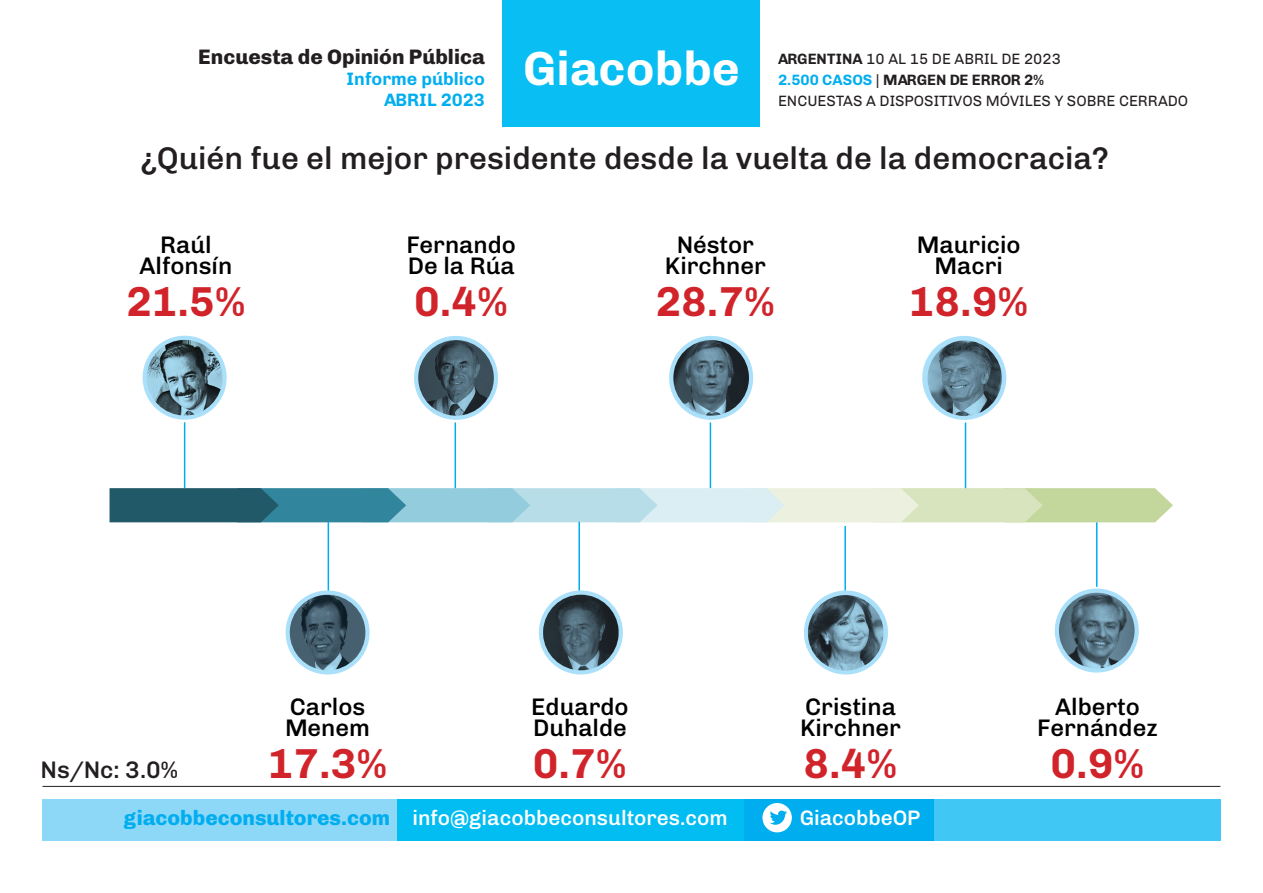
<style>
.page{position:relative;width:1263px;height:893px;background:#fff}
.page>*{position:absolute;margin:0;border:0;box-sizing:border-box;transform-origin:0 0}
.t1{font:700 48px "Chivo";color:#fff}
.t2{font:700 42px "Chivo";color:#d1232a}
.t3{font:500 31.5px "Chivo";color:#231f20}
.t4{font:500 24px/21px "Chivo";color:#000001;text-align:center}
.t5{font:500 24px "Chivo";color:#231f20}
.t6{font:500 21px "Chivo";color:#fff}
.t7{font:800 21px "Chivo";color:#231f20}
.t8{font:700 18px/21px "Chivo";color:#00aeef;text-align:right}
.t9{font:15px/21px "Chivo";color:#231f20}
.s1{font-weight:700}
.s2{font-weight:700;color:#00aeef}
.s3{font-weight:800;color:#00aeef}
</style>
<div class="page">
<div style="left:43px;top:799px;width:1177px;height:42px;background:#00aeef"></div>
<div style="left:43px;top:799px;width:358px;height:42px;background:#8dd7f7"></div>
<div style="left:934px;top:799px;width:286px;height:42px;background:#40c7f4"></div>
<div style="left:398px;top:799px;width:346px;height:42px;background:#01bdf2"></div>
<div style="left:762px;top:803px;width:30px;height:29px;background:#fff;border-radius:50%"></div>
<svg style="left:770px;top:811px;width:17px;height:14px"></svg>
<div style="left:503px;top:0;width:257px;height:127px;background:#09bef2"></div>
<hr style="left:43px;top:786px;width:1177px;height:1px;background:#231f20">
<svg style="left:143px;top:336px;width:84px;height:84px"></svg>
<img style="left:147px;top:340px;width:75px;height:75px;border-radius:38px">
<div style="left:539px;top:590px;width:84px;height:84px;background:#aae0f9;border-radius:50%"></div>
<img style="left:543px;top:595px;width:76px;height:75px;border-radius:37px">
<div style="left:414px;top:336px;width:84px;height:84px;background:#aae0f9;border-radius:50%"></div>
<img style="left:418px;top:340px;width:76px;height:76px;border-radius:38px">
<svg style="left:286px;top:590px;width:84px;height:84px"></svg>
<img style="left:290px;top:595px;width:75px;height:75px;border-radius:38px">
<div style="left:922px;top:336px;width:84px;height:84px;background:#aae0f9;border-radius:50%"></div>
<img style="left:927px;top:340px;width:75px;height:76px">
<svg style="left:1055px;top:589px;width:84px;height:84px"></svg>
<img style="left:1059px;top:593px;width:75px;height:75px;border-radius:38px">
<div style="left:669px;top:336px;width:84px;height:84px;background:#aae0f9;border-radius:50%"></div>
<img style="left:673px;top:340px;width:76px;height:76px;border-radius:38px">
<div style="left:804px;top:590px;width:84px;height:84px;background:#aae0f9;border-radius:50%"></div>
<img style="left:808px;top:595px;width:75px;height:76px;border-radius:38px">
<svg style="left:110px;top:488px;width:1063px;height:34px"></svg>
<hr style="left:184px;top:422px;width:1px;height:66px;background:#00aeef">
<hr style="left:328px;top:522px;width:1px;height:68px;background:#00aeef">
<hr style="left:454px;top:422px;width:2px;height:66px;background:#00aeef">
<hr style="left:1096px;top:522px;width:1px;height:65px;background:#00aeef">
<hr style="left:965px;top:422px;width:1px;height:66px;background:#00aeef">
<hr style="left:844px;top:526px;width:2px;height:64px;background:#00aeef">
<hr style="left:710px;top:422px;width:1px;height:66px;background:#00aeef">
<hr style="left:578px;top:522px;width:2px;height:68px;background:#00aeef">
<p class="t7" style="left:198px;top:40px;width:288px">Encuesta de Opinión Pública</p>
<p class="t8" style="left:346px;top:67px;width:140px">Informe público<br>ABRIL 2023</p>
<h1 class="t1" style="left:523px;top:31px;width:218px">Giacobbe</h1>
<p class="t9" style="left:778px;top:47px;width:412px"><span class="s1">ARGENTINA</span> 10 AL 15 DE ABRIL DE 2023<br><span class="s2">2.500 CASOS</span> | <span class="s1">MARGEN DE ERROR 2%<br></span>ENCUESTAS A DISPOSITIVOS MÓVILES Y SOBRE CERRADO</p>
<p class="t3" style="left:140px;top:134px;width:970px">¿Quién fue el mejor presidente desde la vuelta de la democracia?</p>
<p class="t4" style="left:160px;top:232px;width:53px">Raúl</p>
<p class="t4" style="left:140px;top:253px;width:94px">Alfonsín</p>
<p class="t2" style="left:126px;top:268px;width:121px">21.5%</p>
<p class="t4" style="left:406px;top:232px;width:111px">Fernando</p>
<p class="t4" style="left:408px;top:253px;width:108px">De la Rúa</p>
<p class="t2" style="left:414px;top:268px;width:96px">0.4%</p>
<p class="t4" style="left:665px;top:232px;width:103px">Néstor<br>Kirchner</p>
<p class="t2" style="left:655px;top:268px;width:121px">28.7%</p>
<p class="t4" style="left:917px;top:232px;width:105px">Mauricio</p>
<p class="t4" style="left:934px;top:253px;width:70px">Macri</p>
<p class="t2" style="left:909px;top:268px;width:121px">18.9%</p>
<p class="t5" style="left:41px;top:751px;width:139px">Ns/Nc: 3.0%</p>
<p class="t4" style="left:290px;top:694px;width:77px">Carlos</p>
<p class="t4" style="left:285px;top:715px;width:86px">Menem</p>
<p class="t2" style="left:268px;top:730px;width:121px">17.3%</p>
<p class="t4" style="left:531px;top:694px;width:99px">Eduardo</p>
<p class="t4" style="left:533px;top:715px;width:95px">Duhalde</p>
<p class="t2" style="left:533px;top:730px;width:96px">0.7%</p>
<p class="t4" style="left:805px;top:694px;width:92px">Cristina</p>
<p class="t4" style="left:800px;top:715px;width:103px">Kirchner</p>
<p class="t2" style="left:803px;top:730px;width:96px">8.4%</p>
<p class="t6" style="left:124px;top:801px;width:605px"><span class="s3">giacobbeconsultores.com</span> info@giacobbeconsultores.com</p>
<p class="t6" style="left:800px;top:801px;width:122px">GiacobbeOP</p>
<p class="t4" style="left:1055px;top:694px;width:86px">Alberto</p>
<p class="t4" style="left:1037px;top:715px;width:122px">Fernández</p>
<p class="t2" style="left:1050px;top:730px;width:96px">0.9%</p>
</div>
